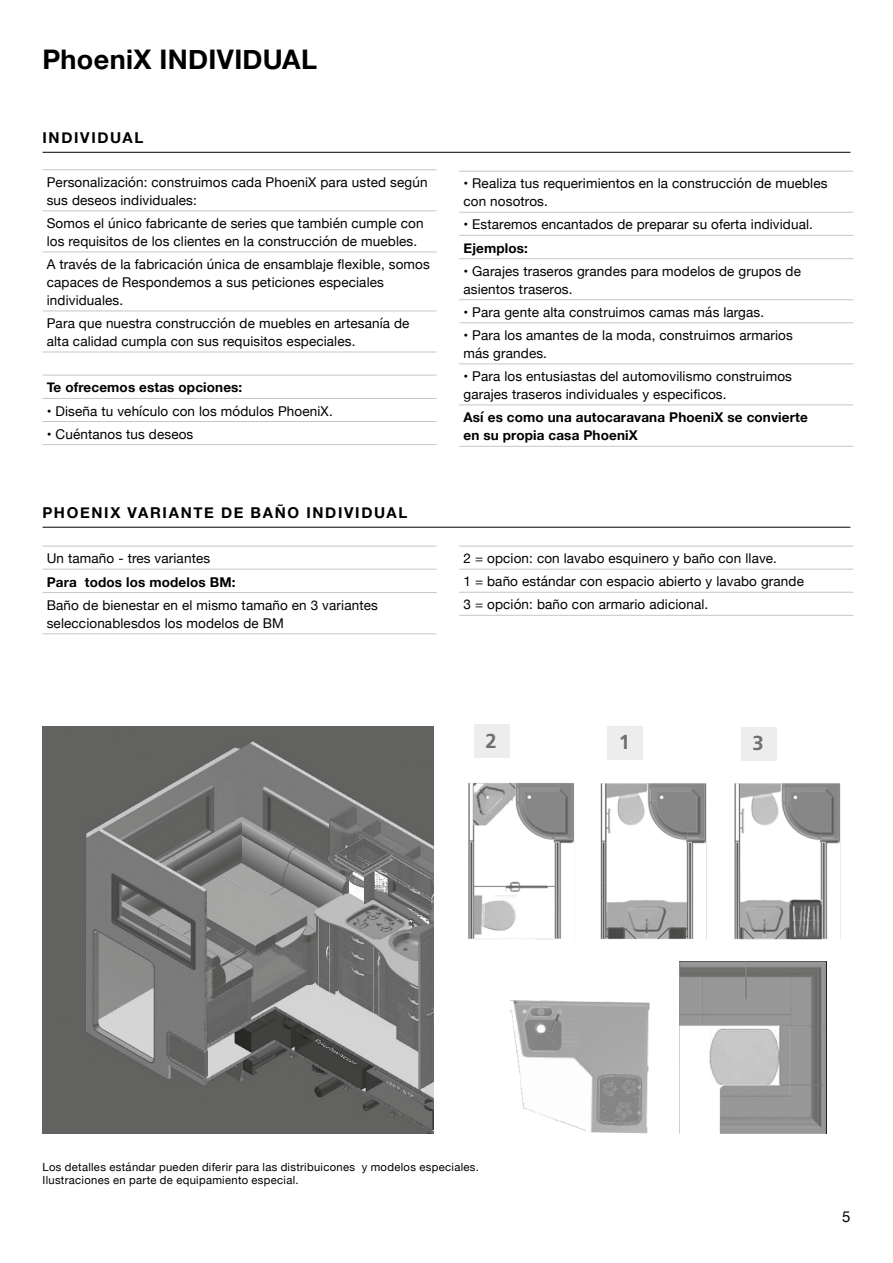
<style>
.page{position:relative;width:893px;height:1263px;background:#fff}
.page>*{position:absolute;margin:0;border:0;box-sizing:border-box;transform-origin:0 0}
.t1{font:700 27px "Helvetica Neue";letter-spacing:.01em;color:#000}
.t2{font:700 20.25px "Frutiger LT";color:#706f6f}
.t3{font:700 15px "Helvetica Neue";letter-spacing:.11em;color:#000}
.t4{font:15px "Helvetica Neue";color:#000}
.t5{font:13.5px/18px "Helvetica Neue";letter-spacing:.01em;color:#000}
.t6{font:700 13.5px/18px "Helvetica Neue";letter-spacing:.01em;color:#000}
.t7{font:11.25px/13.5px "Helvetica Neue";letter-spacing:.03em;color:#000}
</style>
<div class="page">
<hr style="left:43px;top:152px;width:807px;height:1px;background:#000">
<hr style="left:43px;top:546px;width:394px;height:1px;background:#c6c6c6">
<hr style="left:43px;top:569px;width:394px;height:1px;background:#c6c6c6">
<hr style="left:43px;top:592px;width:394px;height:1px;background:#c6c6c6">
<hr style="left:43px;top:633px;width:394px;height:1px;background:#c6c6c6">
<hr style="left:459px;top:546px;width:394px;height:1px;background:#c6c6c6">
<hr style="left:459px;top:569px;width:394px;height:1px;background:#c6c6c6">
<hr style="left:459px;top:592px;width:394px;height:1px;background:#c6c6c6">
<hr style="left:459px;top:615px;width:394px;height:1px;background:#c6c6c6">
<hr style="left:43px;top:527px;width:807px;height:1px;background:#000">
<img style="left:468px;top:782px;width:373px;height:158px">
<div style="left:474px;top:724px;width:35px;height:34px;background:#ededed"></div>
<div style="left:607px;top:726px;width:36px;height:33px;background:#ededed"></div>
<div style="left:741px;top:727px;width:36px;height:33px;background:#ededed"></div>
<img style="left:43px;top:727px;width:391px;height:406px">
<img style="left:510px;top:1000px;width:140px;height:133px">
<img style="left:679px;top:962px;width:148px;height:171px">
<hr style="left:43px;top:169px;width:394px;height:1px;background:#c6c6c6">
<hr style="left:43px;top:210px;width:394px;height:1px;background:#c6c6c6">
<hr style="left:43px;top:251px;width:394px;height:1px;background:#c6c6c6">
<hr style="left:43px;top:311px;width:394px;height:1px;background:#c6c6c6">
<hr style="left:43px;top:352px;width:394px;height:1px;background:#c6c6c6">
<hr style="left:43px;top:375px;width:394px;height:1px;background:#c6c6c6">
<hr style="left:43px;top:398px;width:394px;height:1px;background:#c6c6c6">
<hr style="left:43px;top:421px;width:394px;height:1px;background:#c6c6c6">
<hr style="left:43px;top:444px;width:394px;height:1px;background:#c6c6c6">
<hr style="left:459px;top:171px;width:394px;height:1px;background:#c6c6c6">
<hr style="left:459px;top:212px;width:394px;height:1px;background:#c6c6c6">
<hr style="left:459px;top:235px;width:394px;height:1px;background:#c6c6c6">
<hr style="left:459px;top:258px;width:394px;height:1px;background:#c6c6c6">
<hr style="left:459px;top:299px;width:394px;height:1px;background:#c6c6c6">
<hr style="left:459px;top:322px;width:394px;height:1px;background:#c6c6c6">
<hr style="left:459px;top:363px;width:394px;height:1px;background:#c6c6c6">
<hr style="left:459px;top:404px;width:394px;height:1px;background:#c6c6c6">
<hr style="left:459px;top:446px;width:394px;height:1px;background:#c6c6c6">
<h1 class="t1" style="left:43px;top:38px;width:276px">PhoeniX INDIVIDUAL</h1>
<p class="t3" style="left:43px;top:126px;width:103px">INDIVIDUAL</p>
<p class="t5" style="left:47px;top:174px;width:382px">Personalización: construimos cada PhoeniX para usted según sus deseos individuales:</p>
<p class="t5" style="left:47px;top:215px;width:378px">Somos el único fabricante de series que también cumple con los requisitos de los clientes en la construcción de muebles.</p>
<p class="t5" style="left:47px;top:256px;width:385px">A través de la fabricación única de ensamblaje flexible, somos capaces de Respondemos a sus peticiones especiales individuales.</p>
<p class="t5" style="left:47px;top:315px;width:364px">Para que nuestra construcción de muebles en artesanía de alta calidad cumpla con sus requisitos especiales.</p>
<p class="t6" style="left:47px;top:379px;width:197px">Te ofrecemos estas opciones:</p>
<p class="t5" style="left:47px;top:402px;width:287px">• Diseña tu vehículo con los módulos PhoeniX.</p>
<p class="t5" style="left:47px;top:426px;width:148px">• Cuéntanos tus deseos</p>
<p class="t3" style="left:43px;top:501px;width:366px">PHOENIX VARIANTE DE BAÑO INDIVIDUAL</p>
<p class="t5" style="left:47px;top:550px;width:165px">Un tamaño - tres variantes</p>
<p class="t6" style="left:47px;top:573px;width:190px">Para todos los modelos BM:</p>
<p class="t5" style="left:47px;top:597px;width:333px">Baño de bienestar en el mismo tamaño en 3 variantes seleccionablesdos los modelos de BM</p>
<p class="t5" style="left:463px;top:175px;width:365px">• Realiza tus requerimientos en la construcción de muebles con nosotros.</p>
<p class="t5" style="left:463px;top:216px;width:351px">• Estaremos encantados de preparar su oferta individual.</p>
<p class="t6" style="left:463px;top:239px;width:66px">Ejemplos:</p>
<p class="t5" style="left:463px;top:263px;width:339px">• Garajes traseros grandes para modelos de grupos de asientos traseros.</p>
<p class="t5" style="left:463px;top:304px;width:302px">• Para gente alta construimos camas más largas.</p>
<p class="t5" style="left:463px;top:327px;width:331px">• Para los amantes de la moda, construimos armarios más grandes.</p>
<p class="t5" style="left:463px;top:368px;width:330px">• Para los entusiastas del automovilismo construimos garajes traseros individuales y especificos.</p>
<p class="t6" style="left:463px;top:409px;width:346px">Así es como una autocaravana PhoeniX se convierte en su propia casa PhoeniX</p>
<p class="t5" style="left:463px;top:548px;width:342px;line-height:23.1px">2 = opcion: con lavabo esquinero y baño con llave.<br>1 = baño estándar con espacio abierto y lavabo grande<br>3 = opción: baño con armario adicional.</p>
<h2 class="t2" style="left:485px;top:729px;width:13px">2</h2>
<h2 class="t2" style="left:619px;top:730px;width:13px">1</h2>
<h2 class="t2" style="left:752px;top:731px;width:13px">3</h2>
<p class="t7" style="left:43px;top:1160px;width:438px">Los detalles estándar pueden diferir para las distribuicones y modelos especiales.<br>Ilustraciones en parte de equipamiento especial.</p>
<p class="t4" style="left:842px;top:1206px;width:10px">5</p>
</div>
